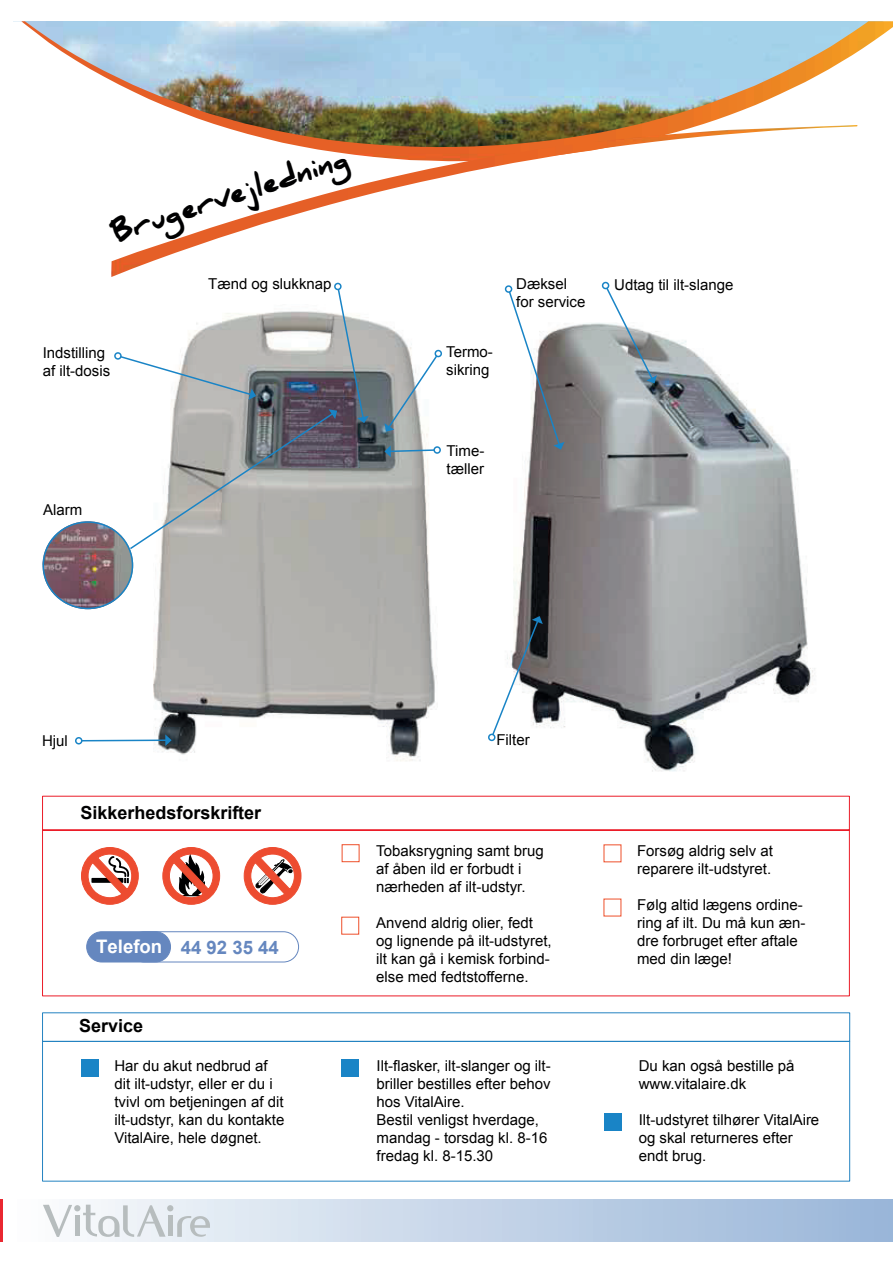
<style>
.page{position:relative;width:893px;height:1263px;background:#fff}
.page>*{position:absolute;margin:0;border:0;box-sizing:border-box;transform-origin:0 0}
.t1{font:900 27px "Daniel";color:#000001}
.t2{font:700 18.6px "Arial";color:#6587bf}
.t3{font:700 18px "Arial";color:#000001}
.t4{font:15px/18px "Arial";color:#000001}
.s1{color:#fff}
</style>
<div class="page">
<svg style="left:42px;top:1012px;width:808px;height:170px"></svg>
<div style="left:0;top:1199px;width:893px;height:43px;background:linear-gradient(to right,#fdfcfc,#97b5d8)"></div>
<svg style="left:43px;top:1205px;width:167px;height:32px"></svg>
<img style="left:21px;top:21px;width:872px;height:106px">
<img style="left:111px;top:125px;width:746px;height:152px">
<div style="left:81px;top:1060px;width:17px;height:17px;background:#1984c6"></div>
<div style="left:342px;top:1060px;width:17px;height:17px;background:#1984c6"></div>
<div style="left:605px;top:1113px;width:17px;height:17px;background:#1984c6"></div>
<svg style="left:42px;top:795px;width:808px;height:202px"></svg>
<div style="left:604px;top:845px;width:17px;height:17px;background:#fff"></div>
<div style="left:342px;top:845px;width:17px;height:17px;background:#fff"></div>
<div style="left:342px;top:844px;width:17px;height:18px;border:1px solid #ee502b"></div>
<div style="left:342px;top:917px;width:17px;height:17px;background:#fff"></div>
<div style="left:341px;top:917px;width:18px;height:17px;border:1px solid #ee502b"></div>
<div style="left:604px;top:899px;width:17px;height:17px;background:#fff"></div>
<div style="left:129px;top:931px;width:170px;height:31px;background:#fff;border:1px solid #6587bf;border-radius:15px"></div>
<div style="left:86px;top:931px;width:85px;height:31px;background:#6587bf;border:1px solid #6587bf;border-radius:15px"></div>
<svg style="left:81px;top:847px;width:58px;height:58px"></svg>
<svg style="left:162px;top:847px;width:58px;height:58px"></svg>
<svg style="left:243px;top:847px;width:59px;height:58px"></svg>
<img style="left:153px;top:261px;width:314px;height:500px">
<img style="left:513px;top:323px;width:302px;height:449px">
<svg style="left:605px;top:286px;width:52px;height:97px"></svg>
<div style="left:602px;top:282px;width:7px;height:7px;border:2px solid #1984c6;border-radius:50%"></div>
<div style="left:334px;top:283px;width:8px;height:7px;border:2px solid #1984c6;border-radius:50%"></div>
<svg style="left:384px;top:354px;width:55px;height:78px"></svg>
<div style="left:435px;top:350px;width:7px;height:7px;border:2px solid #1984c6;border-radius:50%"></div>
<svg style="left:384px;top:445px;width:52px;height:12px"></svg>
<div style="left:433px;top:446px;width:8px;height:8px;border:2px solid #1984c6;border-radius:50%"></div>
<svg style="left:42px;top:288px;width:327px;height:322px"></svg>
<svg style="left:509px;top:290px;width:56px;height:160px"></svg>
<div style="left:505px;top:285px;width:7px;height:8px;border:2px solid #1984c6;border-radius:50%"></div>
<svg style="left:491px;top:616px;width:52px;height:120px"></svg>
<div style="left:488px;top:734px;width:7px;height:7px;border:2px solid #1984c6;border-radius:50%"></div>
<svg style="left:80px;top:734px;width:92px;height:12px"></svg>
<div style="left:75px;top:737px;width:7px;height:7px;border:2px solid #1984c6;border-radius:50%"></div>
<svg style="left:296px;top:157px;width:58px;height:30px"></svg>
<h1 class="t1" style="left:176px;top:196px;width:123px;rotate:-18deg">ervejled</h1>
<h1 class="t1" style="left:108px;top:220px;width:73px;rotate:-19deg">Brug</h1>
<p class="t4" style="left:43px;top:344px;width:69px">Indstilling af ilt-dosis</p>
<p class="t4" style="left:43px;top:501px;width:41px">Alarm</p>
<p class="t4" style="left:516px;top:275px;width:71px">Dæksel for service</p>
<p class="t4" style="left:208px;top:275px;width:125px">Tænd og slukknap</p>
<p class="t4" style="left:614px;top:276px;width:121px">Udtag til ilt-slange</p>
<p class="t4" style="left:446px;top:343px;width:48px">Termo&shy;sikring</p>
<p class="t4" style="left:447px;top:442px;width:39px">Time&shy;tæller</p>
<p class="t4" style="left:42px;top:732px;width:27px">Hjul</p>
<p class="t4" style="left:496px;top:731px;width:35px">Filter</p>
<p class="t3" style="left:81px;top:801px;width:182px">Sikkerhedsforskrifter</p>
<p class="t2" style="left:96px;top:935px;width:184px"><span class="s1">Telefon</span> 44 92 35 44</p>
<p class="t3" style="left:79px;top:1014px;width:66px">Service</p>
<p class="t4" style="left:376px;top:841px;width:169px">Tobaksrygning samt brug af åben ild er forbudt i nærheden af ilt-udstyr.</p>
<p class="t4" style="left:376px;top:913px;width:177px">Anvend aldrig olier, fedt og lignende på ilt-udstyret, ilt kan gå i kemisk forbind&shy;else med fedtstofferne.</p>
<p class="t4" style="left:637px;top:841px;width:137px">Forsøg aldrig selv at reparere ilt-udstyret.</p>
<p class="t4" style="left:637px;top:895px;width:170px">Følg altid lægens ordine&shy;ring af ilt. Du må kun æn&shy;dre forbruget efter aftale med din læge!</p>
<p class="t4" style="left:114px;top:1056px;width:172px">Har du akut nedbrud af dit ilt-udstyr, eller er du i tvivl om betjeningen af dit ilt-udstyr, kan du kontakte<br>VitalAire, hele døgnet.</p>
<p class="t4" style="left:377px;top:1056px;width:176px">Ilt-flasker, ilt-slanger og ilt&shy;briller bestilles efter behov hos VitalAire.<br>Bestil venligst hverdage, mandag - torsdag kl. 8-16 fredag kl. 8-15.30</p>
<p class="t4" style="left:639px;top:1056px;width:157px">Du kan også bestille på www.vitalaire.dk</p>
<p class="t4" style="left:639px;top:1110px;width:182px">Ilt-udstyret tilhører VitalAire og skal returneres efter endt brug.</p>
</div>
